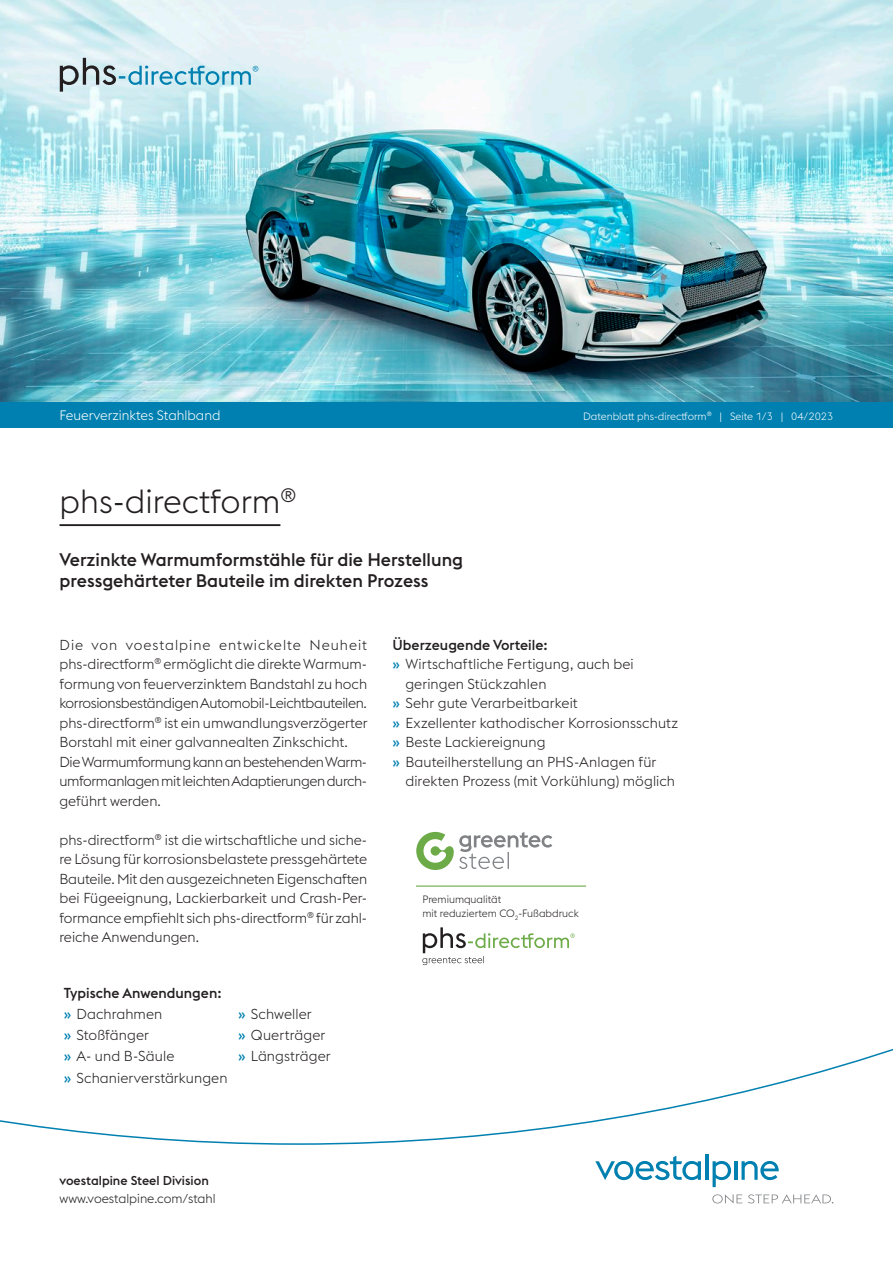
<style>
.page{position:relative;width:893px;height:1263px;background:#fff}
.page>*{position:absolute;margin:0;border:0;box-sizing:border-box;transform-origin:0 0}
.Headline{font:300 33px "voestalpine";color:#231f20}
.Subline{font:500 18px/21px "voestalpine";color:#231f20}
.Fließtext_Grundlinie{font:300 14.25px/19.5px "voestalpine";letter-spacing:.005em;color:#231f20}
.Fließtext{font:300 14.25px/19.5px "voestalpine";letter-spacing:-.025em;color:#231f20}
.t1{font:500 14.25px "voestalpine";color:#231f20}
.t2{font:300 13.5px "voestalpine";color:#fff}
.Fußzeile{font:300 12.75px "voestalpine";color:#231f20}
.Fußzeile-2{font:500 12.75px "voestalpine";color:#231f20}
.t3{font:300 10.5px/13.5px "voestalpine";color:#231f20}
.Kopfzeile{font:300 10.5px "voestalpine";color:#fff}
.s1{font-weight:500;color:#0080b0}
</style>
<div class="page">
<svg style="left:595px;top:1156px;width:106px;height:24px"></svg>
<hr style="left:705px;top:1154px;width:3px;height:26px;background:#0080b0">
<svg style="left:713px;top:1161px;width:18px;height:26px"></svg>
<hr style="left:734px;top:1161px;width:3px;height:19px;background:#0080b0">
<svg style="left:741px;top:1161px;width:38px;height:19px"></svg>
<svg style="left:712px;top:1194px;width:30px;height:9px"></svg>
<svg style="left:748px;top:1194px;width:85px;height:9px"></svg>
<img style="left:0;top:0;width:893px;height:402px">
<svg style="left:416px;top:832px;width:136px;height:38px"></svg>
<hr style="left:416px;top:885px;width:170px;height:2px;background:#6dab48">
<svg style="left:422px;top:927px;width:153px;height:38px"></svg>
<svg style="left:0;top:1048px;width:893px;height:97px"></svg>
<hr style="left:60px;top:524px;width:220px;height:2px;background:#231f20">
<div style="left:0;top:402px;width:893px;height:25px;background:#0080b0"></div>
<svg style="left:60px;top:58px;width:198px;height:34px"></svg>
<hr style="left:60px;top:1065px;width:174px;height:2px;background:#fff">
<hr style="left:234px;top:1065px;width:154px;height:2px;background:#fff">
<svg style="left:233px;top:1048px;width:2px;height:17px"></svg>
<hr style="left:233px;top:1067px;width:2px;height:24px;background:#fff">
<p class="t2" style="left:60px;top:407px;width:162px">Feuerverzinktes Stahlband</p>
<p class="Kopfzeile" style="left:583px;top:410px;width:252px">Datenblatt phs-directform<sup>®</sup> | Seite 1/3 | 04/2023</p>
<p class="Headline" style="left:60px;top:482px;width:238px">phs-directform<sup>®</sup></p>
<p class="Subline" style="left:60px;top:549px;width:405px">Verzinkte Warmumformstähle für die Herstellung pressgehärteter Bauteile im direkten Prozess</p>
<p class="Fließtext_Grundlinie" style="left:60px;top:635px;width:309px;text-align:justify">Die von voestalpine entwickelte Neuheit phs-directform<sup>®</sup> ermöglicht die direkte Warmum&shy;formung von feuerverzinktem Bandstahl zu hoch korrosionsbeständigen Automobil-Leichtbauteilen. phs-directform<sup>®</sup> ist ein umwandlungsverzögerter Borstahl mit einer galvannealten Zinkschicht.</p>
<p class="Fließtext" style="left:60px;top:752px;width:309px">Die Warmumformung kann an bestehenden Warm&shy;umformanlagen mit leichten Adaptierungen durch&shy;geführt werden.</p>
<p class="Fließtext" style="left:60px;top:830px;width:309px;text-align:justify">phs-directform<sup>®</sup> ist die wirtschaftliche und siche&shy;re Lösung für korrosionsbelastete pressgehärtete Bauteile. Mit den ausgezeichneten Eigenschaften bei Fügeeignung, Lackierbarkeit und Crash-Per&shy;formance empfiehlt sich phs-directform<sup>®</sup> für zahl&shy;reiche Anwendungen.</p>
<p class="t1" style="left:64px;top:984px;width:159px">Typische Anwendungen:</p>
<p class="Fließtext_Grundlinie" style="left:64px;top:1004px;width:100px"><span class="s1">»</span> Dachrahmen</p>
<p class="Fließtext_Grundlinie" style="left:238px;top:1004px;width:75px"><span class="s1">»</span> Schweller</p>
<p class="Fließtext_Grundlinie" style="left:64px;top:1025px;width:87px"><span class="s1">»</span> Stoßfänger</p>
<p class="Fließtext_Grundlinie" style="left:238px;top:1025px;width:89px"><span class="s1">»</span> Querträger</p>
<p class="Fließtext_Grundlinie" style="left:64px;top:1047px;width:112px"><span class="s1">»</span> A- und B-Säule</p>
<p class="Fließtext_Grundlinie" style="left:238px;top:1047px;width:94px"><span class="s1">»</span> Längsträger</p>
<p class="Fließtext_Grundlinie" style="left:64px;top:1068px;width:165px"><span class="s1">»</span> Schanierverstärkungen</p>
<p class="t1" style="left:393px;top:636px;width:157px">Überzeugende Vorteile:</p>
<p class="Fließtext_Grundlinie" style="left:405px;top:654px;width:230px;text-indent:-13px"><span class="s1">»</span> Wirtschaftliche Fertigung, auch bei geringen Stückzahlen</p>
<p class="Fließtext_Grundlinie" style="left:393px;top:693px;width:187px"><span class="s1">»</span> Sehr gute Verarbeitbarkeit</p>
<p class="Fließtext_Grundlinie" style="left:393px;top:713px;width:287px"><span class="s1">»</span> Exzellenter kathodischer Korrosionsschutz</p>
<p class="Fließtext_Grundlinie" style="left:393px;top:732px;width:154px"><span class="s1">»</span> Beste Lackiereignung</p>
<p class="Fließtext_Grundlinie" style="left:405px;top:752px;width:271px;text-indent:-13px"><span class="s1">»</span> Bauteilherstellung an PHS-Anlagen für direkten Prozess (mit Vorkühlung) möglich</p>
<p class="t3" style="left:422px;top:893px;width:158px">Premiumqualität<br>mit reduziertem CO<sub>2</sub>-Fußabdruck</p>
<p class="Fußzeile-2" style="left:60px;top:1173px;width:151px">voestalpine Steel Division</p>
<p class="Fußzeile" style="left:60px;top:1191px;width:158px">www.voestalpine.com/stahl</p>
</div>
